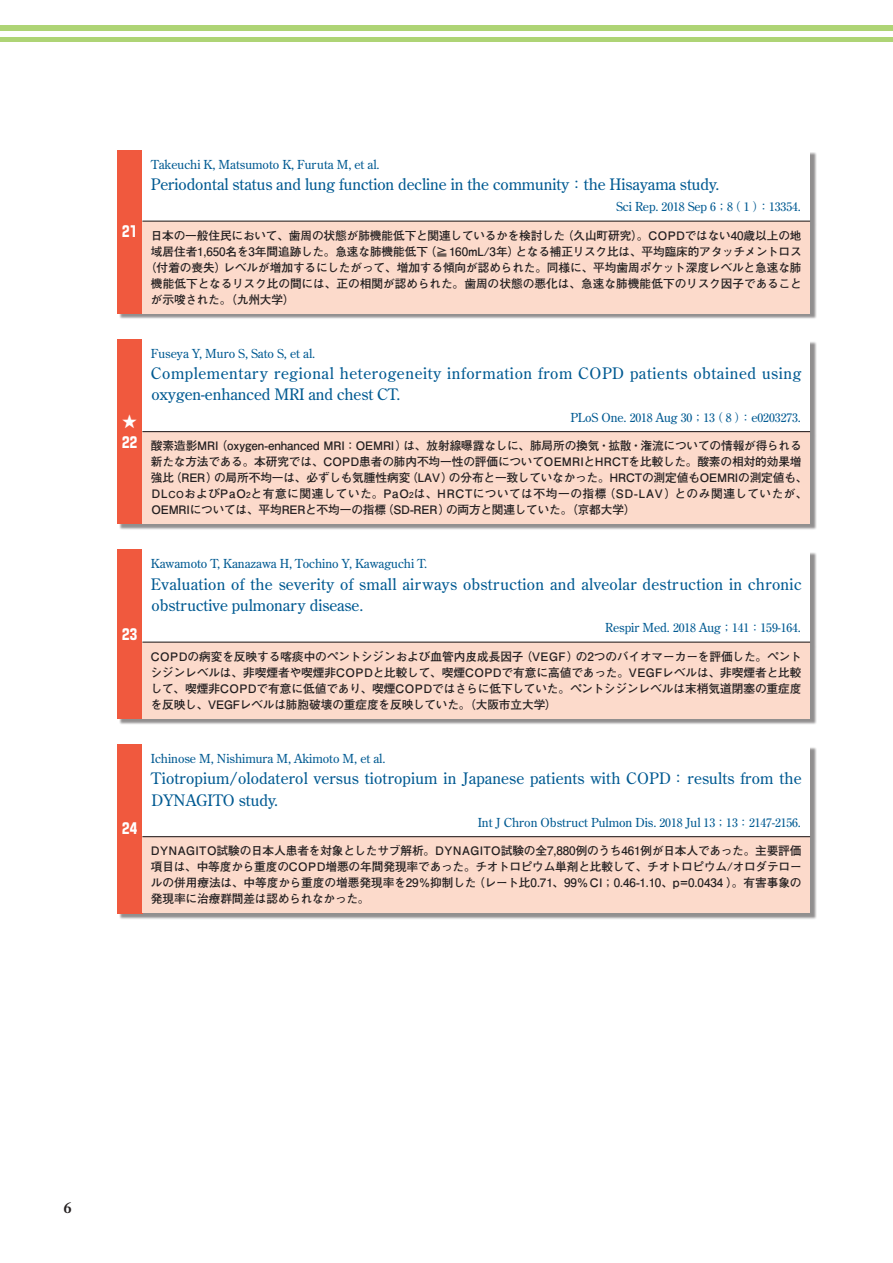
<style>
.page{position:relative;width:893px;height:1263px;background:#fff}
.page>*{position:absolute;margin:0;border:0;box-sizing:border-box;transform-origin:0 0}
.t1{font:15.75px/21.3px "Century Old Style Std";letter-spacing:.01em;color:#015a92}
.t2{font:15.75px/21.3px "Century Old Style Std";letter-spacing:.035em;color:#015a92}
.t3{font:600 15.45px "Times LT Std";color:#231f20}
.t4{font:700 14.85px/21.3px "Shin Go Pr 5";color:#fff}
.t5{font:12.45px "Century Old Style Std";letter-spacing:-.005em;color:#015a92}
.t6{font:700 11.7px/15.9px "Futo Go B101 Pr 5";letter-spacing:-.01em;color:#231f20;text-align:justify}
.t7{font:500 11.7px "Ryumin Pro";letter-spacing:-.005em;color:#015a92}
.s1{font-family:"Ryumin Pro";font-weight:500;font-size:14.85px}
.s2{font-family:"Century Old Style Std";font-weight:400;font-size:12.45px}
.s3{font-size:9.6px}
.s4{font-size:8.25px}
.s5{font-family:"Ryumin Pro";font-weight:500;font-size:11.7px}
</style>
<div class="page">
<div style="left:119px;top:152px;width:698px;height:768px;background:#231f20;opacity:.5"></div>
<div style="left:117px;top:150px;width:25px;height:164px;background:#f0593e"></div>
<div style="left:142px;top:150px;width:668px;height:71px;background:#fff"></div>
<div style="left:142px;top:221px;width:668px;height:93px;background:#fcdacb"></div>
<hr style="left:142px;top:221px;width:668px;height:1px;background:#231f20">
<div style="left:117px;top:339px;width:25px;height:185px;background:#f0593e"></div>
<div style="left:142px;top:339px;width:668px;height:93px;background:#fff"></div>
<div style="left:142px;top:432px;width:668px;height:92px;background:#fcdacb"></div>
<hr style="left:142px;top:431px;width:668px;height:1px;background:#231f20">
<div style="left:117px;top:550px;width:25px;height:169px;background:#f0593e"></div>
<div style="left:142px;top:550px;width:668px;height:92px;background:#fff"></div>
<div style="left:142px;top:642px;width:668px;height:77px;background:#fcdacb"></div>
<hr style="left:142px;top:642px;width:668px;height:1px;background:#231f20">
<div style="left:117px;top:744px;width:25px;height:169px;background:#f0593e"></div>
<div style="left:142px;top:744px;width:668px;height:93px;background:#fff"></div>
<div style="left:142px;top:837px;width:668px;height:76px;background:#fcdacb"></div>
<hr style="left:142px;top:836px;width:668px;height:1px;background:#231f20">
<div style="left:0;top:26px;width:893px;height:5px;background:#aed475"></div>
<hr style="left:0;top:37px;width:893px;height:4px;background:#aed475">
<p class="t4" style="left:122px;top:220px;width:16px">21</p>
<p class="t5" style="left:151px;top:156px;width:230px">Takeuchi K, Matsumoto K, Furuta M, et al.</p>
<h1 class="t1" style="left:151px;top:173px;width:570px">Periodontal status and lung function decline in the community<span class="s1">：</span> the Hisayama study.</h1>
<p class="t7" style="left:616px;top:198px;width:186px"><span class="s2">Sci Rep.</span> 2018 <span class="s2">Sep</span> 6；8（ 1 ）：13354<span class="s2">.</span></p>
<p class="t6" style="left:151px;top:227px;width:652px">日本の一般住民において、歯周の状態が肺機能低下と関連しているかを検討した（久山町研究）。COPDではない40歳以上の地</p>
<p class="t6" style="left:151px;top:243px;width:652px">域居住者1,650名を3年間追跡した。急速な肺機能低下（≧160mL/3年）となる補正リスク比は、平均臨床的アタッチメントロス</p>
<p class="t6" style="left:145px;top:259px;width:658px">（付着の喪失）レベルが増加するにしたがって、増加する傾向が認められた。同様に、平均歯周ポケット深度レベルと急速な肺</p>
<p class="t6" style="left:151px;top:275px;width:652px">機能低下となるリスク比の間には、正の相関が認められた。歯周の状態の悪化は、急速な肺機能低下のリスク因子であること</p>
<p class="t6" style="left:151px;top:291px;width:145px">が示唆された。（九州大学）</p>
<p class="t4" style="left:122px;top:409px;width:16px">★<br>22</p>
<p class="t5" style="left:151px;top:345px;width:166px">Fuseya Y, Muro S, Sato S, et al.</p>
<h1 class="t2" style="left:151px;top:363px;width:652px">Complementary regional heterogeneity information from COPD patients obtained using oxygen-enhanced MRI and chest CT.</h1>
<p class="t7" style="left:570px;top:408px;width:232px"><span class="s2">PLoS One.</span> 2018 <span class="s2">Aug</span> 30；13（ 8 ）：<span class="s2">e</span>0203273<span class="s2">.</span></p>
<p class="t6" style="left:151px;top:437px;width:658px;text-align:left">酸素造影MRI（oxygen-enhanced MRI：OEMRI）は、放射線曝露なしに、肺局所の換気・拡散・潅流についての情報が得られる新たな方法である。本研究では、COPD患者の肺内不均一性の評価についてOEMRIとHRCTを比較した。酸素の相対的効果増強比（RER）の局所不均一は、必ずしも気腫性病変（LAV）の分布と一致していなかった。HRCTの測定値もOEMRIの測定値も、DL<span class="s3">CO</span>およびPaO<span class="s4">2</span>と有意に関連していた。PaO<span class="s4">2</span>は、HRCTについては不均一の指標（SD-LAV）とのみ関連していたが、OEMRIについては、平均RERと不均一の指標（SD-RER）の両方と関連していた。（京都大学）</p>
<p class="t4" style="left:122px;top:622px;width:16px">23</p>
<p class="t5" style="left:151px;top:556px;width:278px">Kawamoto T, Kanazawa H, Tochino Y, Kawaguchi T.</p>
<h1 class="t1" style="left:151px;top:573px;width:652px">Evaluation of the severity of small airways obstruction and alveolar destruction in chronic obstructive pulmonary disease.</h1>
<p class="t5" style="left:605px;top:620px;width:197px">Respir Med. <span class="s5">2018</span> Aug<span class="s5">；141：159</span>-<span class="s5">164</span>.</p>
<p class="t6" style="left:151px;top:648px;width:653px">COPDの病変を反映する喀痰中のペントシジンおよび血管内皮成長因子（VEGF）の2つのバイオマーカーを評価した。ペントシジンレベルは、非喫煙者や喫煙非COPDと比較して、喫煙COPDで有意に高値であった。VEGFレベルは、非喫煙者と比較して、喫煙非COPDで有意に低値であり、喫煙COPDではさらに低下していた。ペントシジンレベルは末梢気道閉塞の重症度を反映し、VEGFレベルは肺胞破壊の重症度を反映していた。（大阪市立大学）</p>
<p class="t4" style="left:122px;top:817px;width:16px">24</p>
<p class="t5" style="left:151px;top:750px;width:236px">Ichinose M, Nishimura M, Akimoto M, et al.</p>
<h1 class="t1" style="left:151px;top:768px;width:652px">Tiotropium/olodaterol versus tiotropium in Japanese patients with COPD<span class="s1">：</span> results from the<br>DYNAGITO study.</h1>
<p class="t5" style="left:478px;top:814px;width:325px">Int J Chron Obstruct Pulmon Dis. <span class="s5">2018</span> Jul <span class="s5">13；13：2147</span>-<span class="s5">2156</span>.</p>
<p class="t6" style="left:151px;top:842px;width:652px">DYNAGITO試験の日本人患者を対象としたサブ解析。DYNAGITO試験の全7,880例のうち461例が日本人であった。主要評価項目は、中等度から重度のCOPD増悪の年間発現率であった。チオトロピウム単剤と比較して、チオトロピウム/オロダテロールの併用療法は、中等度から重度の増悪発現率を29％抑制した（レート比0.71、99％CI；0.46-1.10、p=0.0434 ）。有害事象の発現率に治療群間差は認められなかった。</p>
<h2 class="t3" style="left:64px;top:1198px;width:9px">6</h2>
</div>
